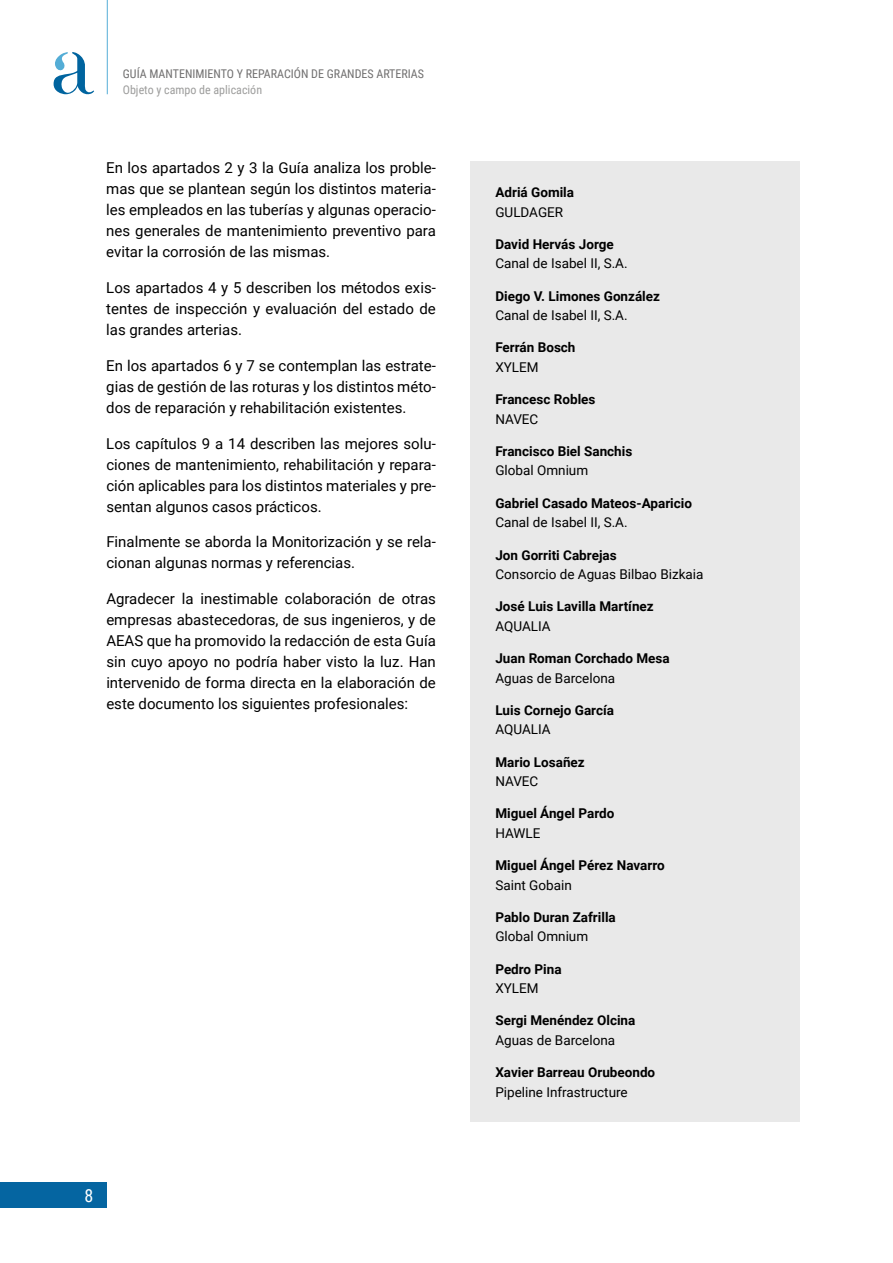
<style>
.page{position:relative;width:893px;height:1263px;background:#fff}
.page>*{position:absolute;margin:0;border:0;box-sizing:border-box;transform-origin:0 0}
.t1{font:18px "Roboto Condensed";color:#fff}
.t2{font:15px/21px "Roboto";color:#000;text-align:justify}
.t3{font:700 13.5px "Roboto";color:#000}
.t4{font:13.5px "Roboto";color:#000}
.t5{font:12px "Roboto Condensed";color:#706f6f}
.t6{font:12px "Roboto Condensed";color:#9d9d9c}
</style>
<div class="page">
<div style="left:0;top:1182px;width:106px;height:26px;background:#0565a1"></div>
<hr style="left:107px;top:0;width:1px;height:94px;background:#54add7">
<svg style="left:54px;top:52px;width:40px;height:43px"></svg>
<div style="left:470px;top:162px;width:329px;height:960px;background:#e9e9e9"></div>
<p class="t5" style="left:123px;top:65px;width:303px">GUÍA MANTENIMIENTO Y REPARACIÓN DE GRANDES ARTERIAS</p>
<p class="t6" style="left:123px;top:82px;width:141px">Objeto y campo de aplicación</p>
<p class="t2" style="left:106px;top:156px;width:331px">En los apartados 2 y 3 la Guía analiza los proble&shy;mas que se plantean según los distintos materia&shy;les empleados en las tuberías y algunas operacio&shy;nes generales de mantenimiento preventivo para evitar la corrosión de las mismas.</p>
<p class="t2" style="left:106px;top:276px;width:331px">Los apartados 4 y 5 describen los métodos exis&shy;tentes de inspección y evaluación del estado de las grandes arterias.</p>
<p class="t2" style="left:106px;top:354px;width:331px">En los apartados 6 y 7 se contemplan las estrate&shy;gias de gestión de las roturas y los distintos méto&shy;dos de reparación y rehabilitación existentes.</p>
<p class="t2" style="left:106px;top:432px;width:331px">Los capítulos 9 a 14 describen las mejores solu&shy;ciones de mantenimiento, rehabilitación y repara&shy;ción aplicables para los distintos materiales y pre&shy;sentan algunos casos prácticos.</p>
<p class="t2" style="left:106px;top:531px;width:331px">Finalmente se aborda la Monitorización y se rela&shy;cionan algunas normas y referencias.</p>
<p class="t2" style="left:106px;top:588px;width:331px">Agradecer la inestimable colaboración de otras empresas abastecedoras, de sus ingenieros, y de AEAS que ha promovido la redacción de esta Guía sin cuyo apoyo no podría haber visto la luz. Han intervenido de forma directa en la elaboración de este documento los siguientes profesionales:</p>
<p class="t1" style="left:85px;top:1183px;width:10px">8</p>
<p class="t3" style="left:495px;top:183px;width:80px">Adriá Gomila</p>
<p class="t4" style="left:495px;top:202px;width:69px">GULDAGER</p>
<p class="t3" style="left:495px;top:235px;width:120px">David Hervás Jorge</p>
<p class="t4" style="left:495px;top:254px;width:134px">Canal de Isabel II, S.A.</p>
<p class="t3" style="left:495px;top:286px;width:166px">Diego V. Limones González</p>
<p class="t4" style="left:495px;top:306px;width:134px">Canal de Isabel II, S.A.</p>
<p class="t3" style="left:495px;top:338px;width:82px">Ferrán Bosch</p>
<p class="t4" style="left:495px;top:358px;width:45px">XYLEM</p>
<p class="t3" style="left:495px;top:390px;width:102px">Francesc Robles</p>
<p class="t4" style="left:495px;top:409px;width:45px">NAVEC</p>
<p class="t3" style="left:495px;top:442px;width:138px">Francisco Biel Sanchis</p>
<p class="t4" style="left:495px;top:461px;width:94px">Global Omnium</p>
<p class="t3" style="left:495px;top:493px;width:198px">Gabriel Casado Mateos-Aparicio</p>
<p class="t4" style="left:495px;top:513px;width:134px">Canal de Isabel II, S.A.</p>
<p class="t3" style="left:495px;top:545px;width:123px">Jon Gorriti Cabrejas</p>
<p class="t4" style="left:495px;top:565px;width:210px">Consorcio de Aguas Bilbao Bizkaia</p>
<p class="t3" style="left:495px;top:597px;width:160px">José Luis Lavilla Martínez</p>
<p class="t4" style="left:495px;top:616px;width:57px">AQUALIA</p>
<p class="t3" style="left:495px;top:649px;width:176px">Juan Roman Corchado Mesa</p>
<p class="t4" style="left:495px;top:668px;width:121px">Aguas de Barcelona</p>
<p class="t3" style="left:495px;top:700px;width:120px">Luis Cornejo García</p>
<p class="t4" style="left:495px;top:720px;width:57px">AQUALIA</p>
<p class="t3" style="left:495px;top:752px;width:91px">Mario Losañez</p>
<p class="t4" style="left:495px;top:772px;width:45px">NAVEC</p>
<p class="t3" style="left:495px;top:804px;width:121px">Miguel Ángel Pardo</p>
<p class="t4" style="left:495px;top:823px;width:46px">HAWLE</p>
<p class="t3" style="left:495px;top:856px;width:171px">Miguel Ángel Pérez Navarro</p>
<p class="t4" style="left:495px;top:875px;width:78px">Saint Gobain</p>
<p class="t3" style="left:495px;top:907px;width:122px">Pablo Duran Zafrilla</p>
<p class="t4" style="left:495px;top:927px;width:94px">Global Omnium</p>
<p class="t3" style="left:495px;top:959px;width:68px">Pedro Pina</p>
<p class="t4" style="left:495px;top:979px;width:45px">XYLEM</p>
<p class="t3" style="left:495px;top:1011px;width:142px">Sergi Menéndez Olcina</p>
<p class="t4" style="left:495px;top:1030px;width:121px">Aguas de Barcelona</p>
<p class="t3" style="left:495px;top:1063px;width:161px">Xavier Barreau Orubeondo</p>
<p class="t4" style="left:495px;top:1082px;width:134px">Pipeline Infrastructure</p>
</div>
